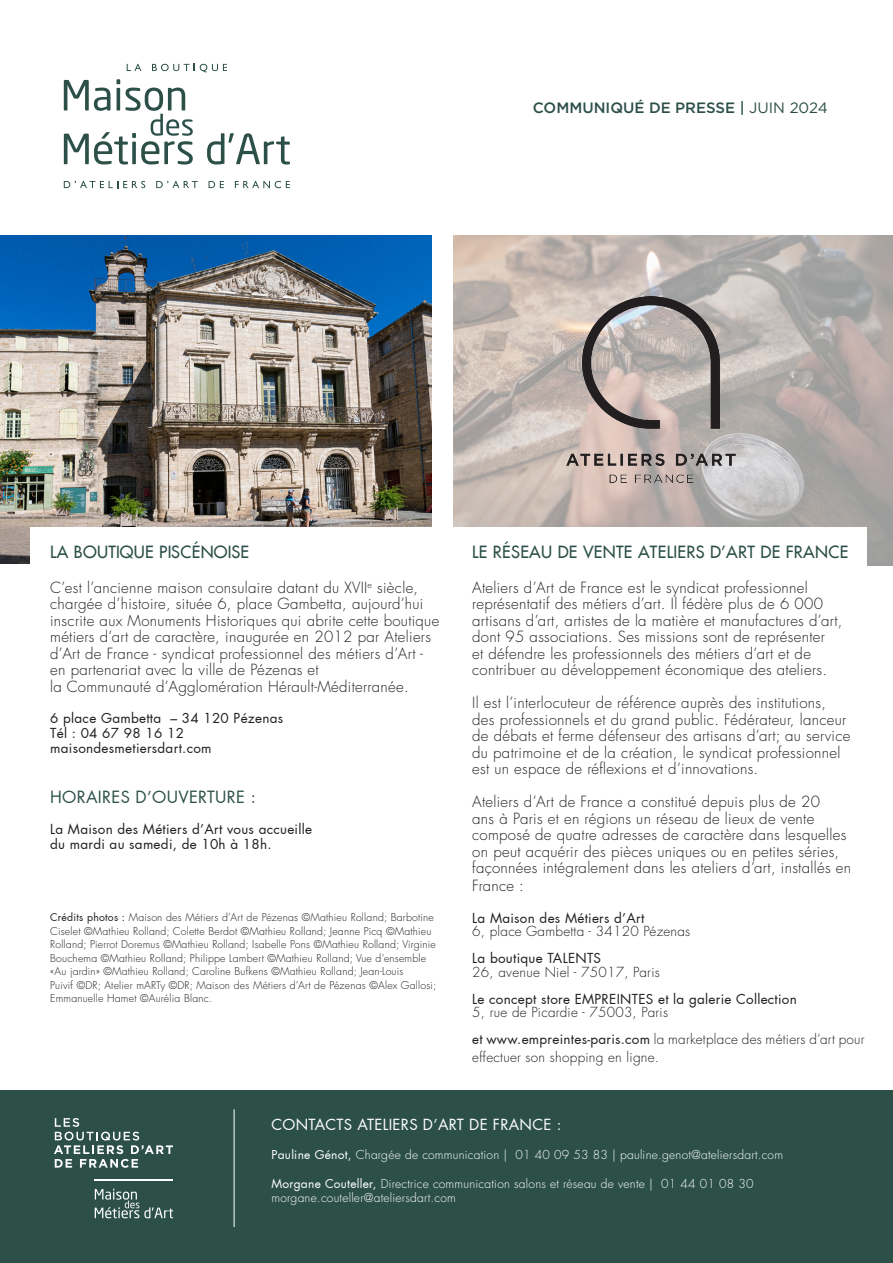
<style>
.page{position:relative;width:893px;height:1263px;background:#fff}
.page>*{position:absolute;margin:0;border:0;box-sizing:border-box;transform-origin:0 0}
.t1{font:16.5px "Futura LT";letter-spacing:.02em;color:#2c5048}
.t2{font:16.5px "Futura";letter-spacing:.02em;color:#2c5048}
.t3{font:300 15px/16.5px "Futura LT Pro";letter-spacing:.02em;color:#231f20}
.t4{font:15px "Futura";letter-spacing:.02em;color:#fff}
.t5{font:500 15px "Gotham";color:#2c5048}
.t6{font:13.5px "Futura";letter-spacing:.02em;color:#231f20}
.t7{font:300 13.5px/18px "Futura LT Pro";letter-spacing:.02em;color:#231f20}
.t8{font:300 12px "Futura LT Pro";letter-spacing:.02em;color:#fff}
.t9{font:300 10.5px/13.5px "Futura LT Pro";letter-spacing:.02em;color:#231f20}
.s1{font-weight:400}
.s2{font-family:"Futura";font-weight:400}
</style>
<div class="page">
<img style="left:0;top:236px;width:432px;height:328px">
<div style="left:0;top:1091px;width:893px;height:172px;background:#2c5048"></div>
<img style="left:454px;top:236px;width:439px;height:330px">
<div style="left:31px;top:527px;width:836px;height:551px;background:#fff"></div>
<hr style="left:234px;top:1109px;width:1px;height:118px;background:#fff">
<svg style="left:64px;top:181px;width:81px;height:7px"></svg>
<svg style="left:156px;top:181px;width:42px;height:7px"></svg>
<svg style="left:209px;top:181px;width:15px;height:7px"></svg>
<svg style="left:235px;top:181px;width:55px;height:7px"></svg>
<svg style="left:64px;top:79px;width:129px;height:85px"></svg>
<svg style="left:207px;top:133px;width:83px;height:31px"></svg>
<svg style="left:127px;top:64px;width:14px;height:7px"></svg>
<svg style="left:152px;top:64px;width:75px;height:8px"></svg>
<hr style="left:95px;top:1179px;width:78px;height:1px;background:#fff">
<svg style="left:54px;top:1118px;width:119px;height:50px"></svg>
<svg style="left:95px;top:1189px;width:78px;height:29px"></svg>
<img style="left:566px;top:296px;width:169px;height:186px">
<p class="t5" style="left:533px;top:98px;width:297px">COMMUNIQUÉ DE PRESSE | <span class="s1">JUIN 2024</span></p>
<p class="t1" style="left:50px;top:541px;width:201px">LA BOUTIQUE PISCÉNOISE</p>
<p class="t3" style="left:50px;top:579px;width:391px">C’est l’ancienne maison consulaire datant du XVII<sup>e</sup> siècle, chargée d’histoire, située 6, place Gambetta, aujourd’hui inscrite aux Monuments Historiques qui abrite cette boutique métiers d’art de caractère, inaugurée en 2012 par Ateliers d’Art de France - syndicat professionnel des métiers d’Art - en partenariat avec la ville de Pézenas et</p>
<p class="t3" style="left:50px;top:678px;width:360px">la Communauté d’Agglomération Hérault-Méditerranée.</p>
<p class="t6" style="left:50px;top:709px;width:235px">6 place Gambetta – 34 120 Pézenas</p>
<p class="t6" style="left:50px;top:724px;width:135px">Tél : 04 67 98 16 12</p>
<p class="t6" style="left:50px;top:739px;width:163px">maisondesmetiersdart.com</p>
<p class="t2" style="left:50px;top:786px;width:207px">HORAIRES D’OUVERTURE :</p>
<p class="t6" style="left:50px;top:820px;width:263px">La Maison des Métiers d’Art vous accueille</p>
<p class="t6" style="left:50px;top:835px;width:223px">du mardi au samedi, de 10h à 18h.</p>
<p class="t9" style="left:50px;top:911px;width:387px"><span class="s2">Crédits photos :</span> Maison des Métiers d’Art de Pézenas ©Mathieu Rolland; Barbotine Ciselet ©Mathieu Rolland; Colette Berdot ©Mathieu Rolland; Jeanne Picq ©Mathieu Rolland; Pierrot Doremus ©Mathieu Rolland; Isabelle Pons ©Mathieu Rolland; Virginie Bouchema ©Mathieu Rolland; Philippe Lambert ©Mathieu Rolland; Vue d’ensemble «Au jardin» ©Mathieu Rolland; Caroline Bufkens ©Mathieu Rolland; Jean-Louis</p>
<p class="t9" style="left:50px;top:978px;width:388px">Puivif ©DR; Atelier mARTy ©DR; Maison des Métiers d’Art de Pézenas ©Alex Gallosi;<br>Emmanuelle Hamet ©Aurélia Blanc.</p>
<p class="t1" style="left:472px;top:541px;width:377px">LE RÉSEAU DE VENTE ATELIERS D’ART DE FRANCE</p>
<p class="t3" style="left:472px;top:579px;width:337px">Ateliers d’Art de France est le syndicat professionnel</p>
<p class="t3" style="left:472px;top:595px;width:352px">représentatif des métiers d’art. Il fédère plus de 6 000</p>
<p class="t3" style="left:472px;top:612px;width:372px">artisans d’art, artistes de la matière et manufactures d’art,</p>
<p class="t3" style="left:472px;top:628px;width:354px">dont 95 associations. Ses missions sont de représenter</p>
<p class="t3" style="left:472px;top:645px;width:340px">et défendre les professionnels des métiers d’art et de</p>
<p class="t3" style="left:472px;top:661px;width:356px">contribuer au développement économique des ateliers.</p>
<p class="t3" style="left:472px;top:694px;width:355px">Il est l’interlocuteur de référence auprès des institutions,</p>
<p class="t3" style="left:472px;top:711px;width:376px">des professionnels et du grand public. Fédérateur, lanceur</p>
<p class="t3" style="left:472px;top:727px;width:380px">de débats et ferme défenseur des artisans d’art; au service</p>
<p class="t3" style="left:472px;top:744px;width:370px">du patrimoine et de la création, le syndicat professionnel</p>
<p class="t3" style="left:472px;top:760px;width:288px">est un espace de réflexions et d’innovations.</p>
<p class="t3" style="left:472px;top:793px;width:349px">Ateliers d’Art de France a constitué depuis plus de 20</p>
<p class="t3" style="left:472px;top:810px;width:344px">ans à Paris et en régions un réseau de lieux de vente</p>
<p class="t3" style="left:472px;top:826px;width:376px">composé de quatre adresses de caractère dans lesquelles</p>
<p class="t3" style="left:472px;top:843px;width:369px">on peut acquérir des pièces uniques ou en petites séries,</p>
<p class="t3" style="left:472px;top:859px;width:380px">façonnées intégralement dans les ateliers d’art, installés en</p>
<p class="t3" style="left:472px;top:877px;width:53px">France :</p>
<p class="t6" style="left:472px;top:909px;width:174px">La Maison des Métiers d’Art</p>
<p class="t7" style="left:472px;top:922px;width:220px">6, place Gambetta - 34120 Pézenas</p>
<p class="t6" style="left:472px;top:949px;width:130px">La boutique TALENTS</p>
<p class="t7" style="left:472px;top:963px;width:189px">26, avenue Niel - 75017, Paris</p>
<p class="t6" style="left:472px;top:990px;width:326px">Le concept store EMPREINTES et la galerie Collection</p>
<p class="t7" style="left:472px;top:1003px;width:197px">5, rue de Picardie - 75003, Paris</p>
<p class="t7" style="left:472px;top:1030px;width:394px"><span class="s2">et www.empreintes-paris.com</span> la marketplace des métiers d’art pour effectuer son shopping en ligne.</p>
<p class="t4" style="left:271px;top:1115px;width:291px">CONTACTS ATELIERS D’ART DE FRANCE :</p>
<p class="t8" style="left:271px;top:1147px;width:513px"><span class="s2">Pauline Génot,</span> Chargée de communication | 01 40 09 53 83 | pauline.genot@ateliersdart.com</p>
<p class="t8" style="left:271px;top:1176px;width:483px"><span class="s2">Morgane Couteller,</span> Directrice communication salons et réseau de vente | 01 44 01 08 30</p>
<p class="t8" style="left:271px;top:1190px;width:186px">morgane.couteller@ateliersdart.com</p>
</div>
